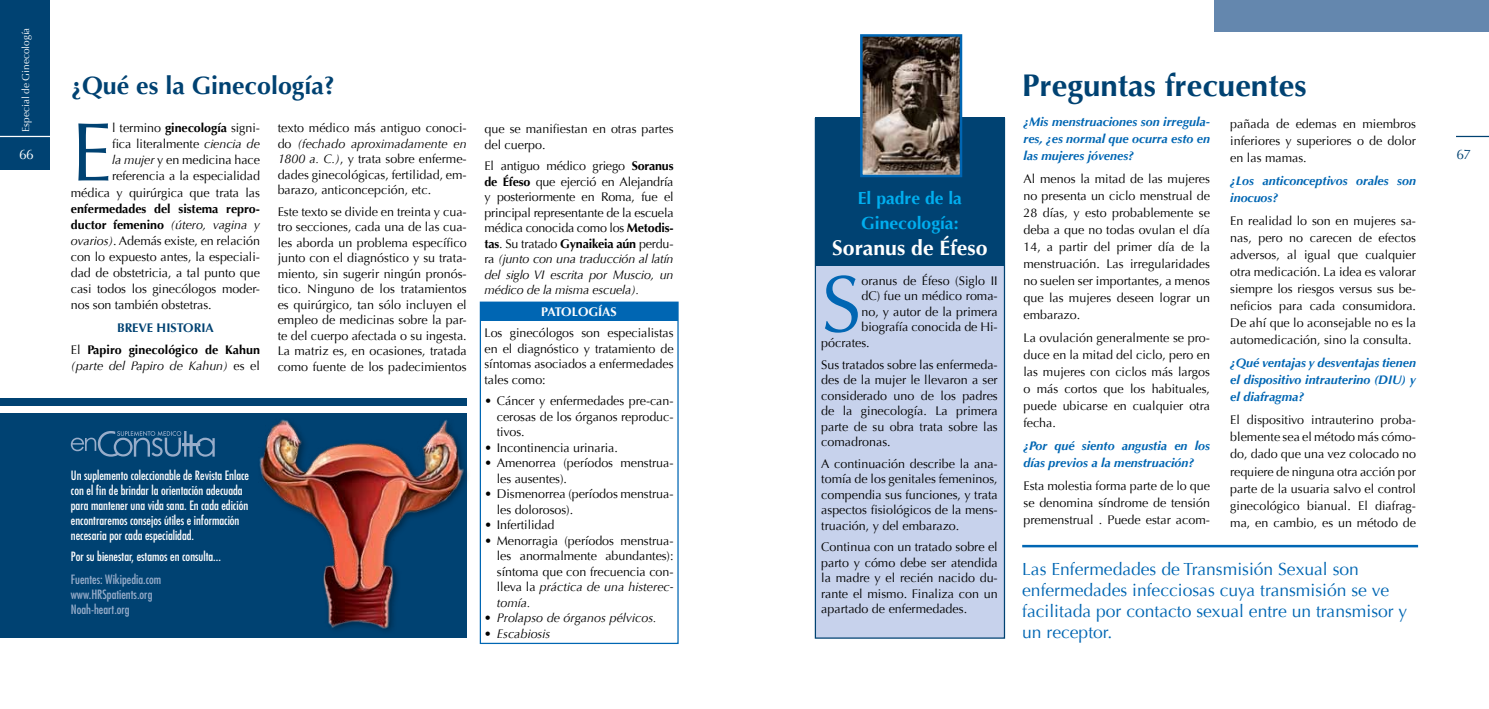
<style>
.page{position:relative;width:1489px;height:709px;background:#fff}
.page>*{position:absolute;margin:0;border:0;box-sizing:border-box;transform-origin:0 0}
.t1{font:83.12px "Optima";color:#004272}
.t2{font:80.38px "Optima";color:#0066b3}
.t3{font:700 31.25px "Optima";color:#004272}
.t4{font:700 25px "Optima";color:#004272}
.t5{font:700 21.25px "Optima";color:#fff}
.t6{font:17.5px/21px "Optima";color:#0066b3}
.t7{font:700 17.5px/25.5px "Optima";color:#00aeef}
.t8{font:13.75px "Optima";color:#fff}
.t9{font:13.75px "Optima";color:#004272}
.t10{font:12.5px/15.5px "Optima";color:#000;text-align:justify}
.t11{font:italic 700 12.5px/17px "Optima";color:#0066b3;text-align:justify}
.t12{font:condensed 12.5px/15px "Futura";color:#fff}
.t13{font:italic 12.5px "Optima";color:#000}
.t14{font:condensed 12.5px/15px "Futura";color:#98adca}
.t15{font:700 12.5px/22.1px "Optima";color:#000;text-align:center}
.t16{font:700 12.5px "Optima";color:#fff}
.t17{font:10px "Optima";color:#fff}
.s1{font-style:italic}
.s2{font-weight:700}
.s3{color:#004272}
.s4{font-weight:400}
.s5{font-style:normal}
</style>
<div class="page">
<div style="left:0;top:0;width:50px;height:170px;background:#004272"></div>
<hr style="left:0;top:136px;width:52px;height:1px;background:#fff">
<hr style="left:1455px;top:136px;width:33px;height:1px;background:#004272">
<div style="left:480px;top:302px;width:197px;height:18px;background:#0066b3"></div>
<div style="left:814px;top:118px;width:191px;height:520px;background:#c7d2ec;border:1px solid #004272"></div>
<div style="left:815px;top:118px;width:189px;height:148px;background:#004272"></div>
<div style="left:0;top:413px;width:467px;height:225px;background:#004272"></div>
<div style="left:0;top:398px;width:467px;height:8px;background:#004272"></div>
<svg style="left:71px;top:431px;width:144px;height:25px"></svg>
<div style="left:1214px;top:0;width:274px;height:31px;background:#6487ae"></div>
<hr style="left:1022px;top:545px;width:395px;height:2px;background:#0066b3">
<img style="left:863px;top:37px;width:96px;height:137px">
<div style="left:860px;top:34px;width:102px;height:143px;border:2px solid #0066b3"></div>
<div style="left:479px;top:301px;width:199px;height:343px;border:1px solid #0066b3"></div>
<div style="left:255px;top:414px;width:215px;height:220px;background:#000;opacity:.4"></div>
<img style="left:259px;top:418px;width:208px;height:211px">
<p class="t17" style="left:20px;top:132px;width:105px;rotate:-90deg">Especial de Ginecología</p>
<p class="t8" style="left:19px;top:147px;width:16px">66</p>
<p class="t9" style="left:1456px;top:147px;width:16px">67</p>
<h3 class="t4" style="left:71px;top:71px;width:265px">¿Qué es la Ginecología?</h3>
<h3 class="t3" style="left:1022px;top:67px;width:286px">Preguntas frecuentes</h3>
<p class="t11" style="left:1023px;top:113px;width:188px">¿Mis menstruaciones son irregula&shy;res, ¿es normal que ocurra esto en las mujeres jóvenes?</p>
<p class="t10" style="left:1023px;top:171px;width:188px;line-height:17px">Al menos la mitad de las mujeres no presenta un ciclo menstrual de 28 días, y esto probablemente se deba a que no todas ovulan el día 14, a partir del primer día de la menstruación. Las irregularidades no suelen ser importantes, a menos que las mujeres deseen lograr un embarazo.</p>
<p class="t10" style="left:1023px;top:330px;width:188px;line-height:17px">La ovulación generalmente se pro&shy;duce en la mitad del ciclo, pero en las mujeres con ciclos más largos o más cortos que los habituales, puede ubicarse en cualquier otra fecha.</p>
<p class="t11" style="left:1023px;top:437px;width:188px">¿Por qué siento angustia en los días previos a la menstruación?</p>
<p class="t10" style="left:1023px;top:478px;width:188px;line-height:17px">Esta molestia forma parte de lo que se denomina síndrome de tensión premenstrual . Puede estar acom-</p>
<p class="t10" style="left:1230px;top:116px;width:187px;line-height:17px">pañada de edemas en miembros inferiores y superiores o de dolor en las mamas.</p>
<p class="t11" style="left:1230px;top:173px;width:187px">¿Los anticonceptivos orales son inocuos?</p>
<p class="t10" style="left:1230px;top:213px;width:187px;line-height:17px">En realidad lo son en mujeres sa&shy;nas, pero no carecen de efectos adversos, al igual que cualquier otra medicación. La idea es valorar siempre los riesgos versus sus be&shy;neficios para cada consumidora.<br>De ahí que lo aconsejable no es la automedicación, sino la consulta.</p>
<p class="t11" style="left:1230px;top:355px;width:187px">¿Qué ventajas y desventajas tienen el dispositivo intrauterino (DIU) y el diafragma?</p>
<p class="t10" style="left:1230px;top:412px;width:187px;line-height:17.1px">El dispositivo intrauterino proba&shy;blemente sea el método más cómo&shy;do, dado que una vez colocado no requiere de ninguna otra acción por parte de la usuaria salvo el control ginecológico bianual. El diafrag&shy;ma, en cambio, es un método de</p>
<p class="t10" style="left:278px;top:120px;width:190px">texto médico más antiguo conoci&shy;do <span class="s1">(fechado aproximadamente en 1800 a. C.)</span>, y trata sobre enferme&shy;dades ginecológicas, fertilidad, em&shy;barazo, anticoncepción, etc.</p>
<p class="t10" style="left:278px;top:204px;width:190px">Este texto se divide en treinta y cua&shy;tro secciones, cada una de las cua&shy;les aborda un problema específico junto con el diagnóstico y su trata&shy;miento, sin sugerir ningún pronós&shy;tico. Ninguno de los tratamientos es quirúrgico, tan sólo incluyen el empleo de medicinas sobre la par&shy;te del cuerpo afectada o su ingesta.<br>La matriz es, en ocasiones, tratada como fuente de los padecimientos</p>
<p class="t10" style="left:71px;top:120px;width:190px;line-height:16.1px;text-align:right">l termino <span class="s2">ginecología</span> signi-<br>fica literalmente <span class="s1">ciencia de<br>la mujer</span> y en medicina hace referencia a la especialidad médica y quirúrgica que trata las</p>
<p class="t10" style="left:71px;top:200px;width:190px;line-height:16.1px"><span class="s2">enfermedades del sistema repro&shy;ductor femenino</span> <span class="s1">(útero, vagina y ovarios)</span>. Además existe, en relación con lo expuesto antes, la especiali&shy;dad de obstetricia, a tal punto que casi todos los ginecólogos moder&shy;nos son también obstetras.</p>
<p class="t15" style="left:71px;top:316px;width:190px"><span class="s3">BREVE HISTORIA<br></span><span class="s4">El</span> Papiro ginecológico de Kahun</p>
<p class="t13" style="left:71px;top:358px;width:190px">(parte del Papiro de Kahun) <span class="s5">es el</span></p>
<h1 class="t1" style="left:71px;top:104px;width:43px">E</h1>
<p class="t10" style="left:484px;top:121px;width:190px">que se manifiestan en otras partes del cuerpo.</p>
<p class="t10" style="left:484px;top:158px;width:190px">El antiguo médico griego <span class="s2">Soranus de Éfeso</span> que ejerció en Alejandría y posteriormente en Roma, fue el principal representante de la escuela médica conocida como los <span class="s2">Metodis&shy;tas</span>. Su tratado <span class="s2">Gynaikeia aún</span> perdu&shy;ra <span class="s1">(junto con una traducción al latín del siglo VI escrita por Muscio, un médico de la misma escuela).</span></p>
<p class="t16" style="left:541px;top:304px;width:77px">PATOLOGÍAS</p>
<p class="t10" style="left:484px;top:325px;width:190px">Los ginecólogos son especialistas en el diagnóstico y tratamiento de síntomas asociados a enfermedades tales como:</p>
<p class="t10" style="left:497px;top:393px;width:178px;text-indent:-12px">• Cáncer y enfermedades pre-can&shy;cerosas de los órganos reproduc&shy;tivos.</p>
<p class="t10" style="left:484px;top:440px;width:135px">• Incontinencia urinaria.</p>
<p class="t10" style="left:497px;top:455px;width:178px;text-indent:-12px">• Amenorrea (períodos menstrua&shy;les ausentes).</p>
<p class="t10" style="left:497px;top:486px;width:178px;text-indent:-12px">• Dismenorrea (períodos menstrua&shy;les dolorosos).</p>
<p class="t10" style="left:484px;top:517px;width:72px">• Infertilidad</p>
<p class="t10" style="left:497px;top:533px;width:178px;text-indent:-12px">• Menorragia (períodos menstrua&shy;les anormalmente abundantes): síntoma que con frecuencia con&shy;lleva la <span class="s1">práctica de una histerec&shy;tomía.</span></p>
<p class="t13" style="left:484px;top:611px;width:174px">• Prolapso de órganos pélvicos.</p>
<p class="t13" style="left:484px;top:626px;width:67px">• Escabiosis</p>
<h3 class="t7" style="left:857px;top:185px;width:106px">El padre de la<br>Ginecología:</h3>
<h3 class="t5" style="left:832px;top:235px;width:157px">Soranus de Éfeso</h3>
<h2 class="t2" style="left:821px;top:257px;width:42px">S</h2>
<p class="t10" style="left:861px;top:273px;width:138px">oranus de Éfeso (Siglo II</p>
<p class="t10" style="left:861px;top:288px;width:138px">dC) fue un médico roma-</p>
<p class="t10" style="left:861px;top:304px;width:138px">no, y autor de la primera</p>
<p class="t10" style="left:861px;top:319px;width:138px">biografía conocida de Hi-</p>
<p class="t10" style="left:821px;top:335px;width:50px">pócrates.</p>
<p class="t10" style="left:821px;top:357px;width:178px">Sus tratados sobre las enfermeda&shy;des de la mujer le llevaron a ser considerado uno de los padres de la ginecología. La primera parte de su obra trata sobre las comadronas.</p>
<p class="t10" style="left:821px;top:456px;width:178px">A continuación describe la ana&shy;tomía de los genitales femeninos, compendia sus funciones, y trata aspectos fisiológicos de la mens&shy;truación, y del embarazo.</p>
<p class="t10" style="left:821px;top:539px;width:178px">Continua con un tratado sobre el parto y cómo debe ser atendida la madre y el recién nacido du&shy;rante el mismo. Finaliza con un apartado de enfermedades.</p>
<p class="t12" style="left:71px;top:468px;width:180px">Un suplemento coleccionable de Revista Enlace con el fin de brindar la orientación adecuada para mantener una vida sana. En cada edición encontraremos consejos útiles e información necesaria por cada especialidad.</p>
<p class="t12" style="left:71px;top:548px;width:151px">Por su bienestar, estamos en consulta...</p>
<h3 class="t6" style="left:1022px;top:559px;width:386px">Las Enfermedades de Transmisión Sexual son enfermedades infecciosas cuya transmisión se ve facilitada por contacto sexual entre un transmisor y un receptor.</h3>
<p class="t14" style="left:71px;top:571px;width:92px">Fuentes: Wikipedia.com www.HRSpatients.org<br>Noah-heart.org</p>
</div>
